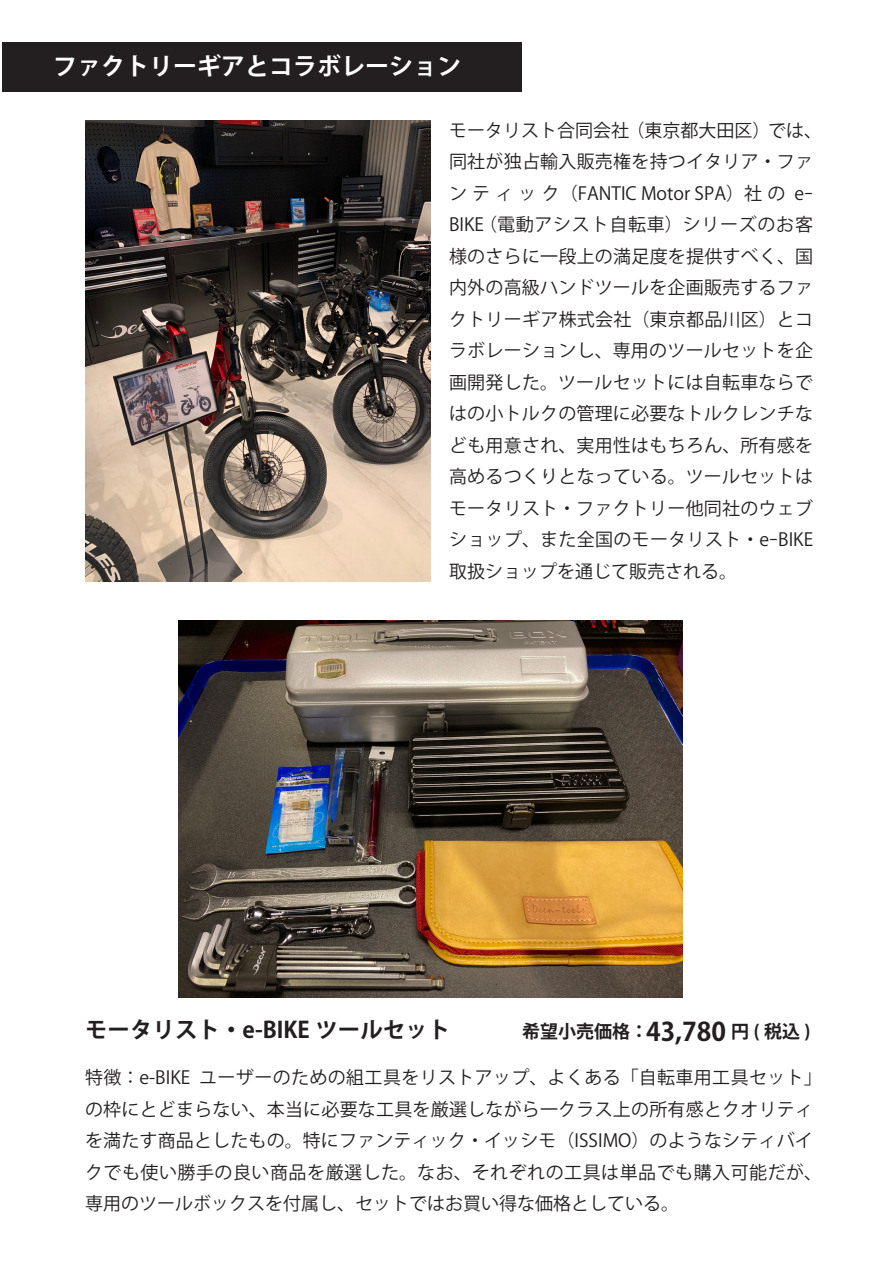
<style>
.page{position:relative;width:893px;height:1263px;background:#fff}
.page>*{position:absolute;margin:0;border:0;box-sizing:border-box;transform-origin:0 0}
.t1{font:700 24px "Koz Go Pro";color:#fff}
.t2{font:700 22.5px "Koz Go Pro";color:#231f20}
.t3{font:18px/31.5px "Koz Go Pro";letter-spacing:.015em;color:#231f20}
.t4{font:700 18px "Koz Go Pro";color:#231f20}
.s1{font-size:25.5px}
</style>
<div class="page">
<div style="left:2px;top:43px;width:519px;height:49px;background:#231f20"></div>
<img style="left:85px;top:121px;width:345px;height:460px">
<img style="left:179px;top:620px;width:503px;height:378px">
<h1 class="t1" style="left:53px;top:51px;width:409px">ファクトリーギアとコラボレーション</h1>
<p class="t3" style="left:449px;top:115px;width:374px">モータリスト合同会社（東京都大田区）では、同社が独占輸入販売権を持つイタリア・ファンティック（FANTIC Motor SPA）社の eｰ<br>BIKE （電動アシスト自転車）シリーズのお客様のさらに一段上の満足度を提供すべく、国内外の高級ハンドツールを企画販売するファクトリーギア株式会社（東京都品川区）とコラボレーションし、専用のツールセットを企画開発した。ツールセットには自転車ならではの小トルクの管理に必要なトルクレンチなども用意され、実用性はもちろん、所有感を高めるつくりとなっている。ツールセットはモータリスト・ファクトリー他同社のウェブショップ、また全国のモータリスト・eｰBIKE取扱ショップを通じて販売される。</p>
<p class="t2" style="left:85px;top:1015px;width:367px">モータリスト・e-BIKE ツールセット</p>
<p class="t4" style="left:522px;top:1019px;width:290px">希望小売価格：<span class="s1">43,780</span> 円 ( 税込 )</p>
<p class="t3" style="left:85px;top:1062px;width:739px">特徴：e-BIKE ユーザーのための組工具をリストアップ、よくある「自転車用工具セット」の枠にとどまらない、本当に必要な工具を厳選しながら一クラス上の所有感とクオリティを満たす商品としたもの。特にファンティック・イッシモ（ISSIMO）のようなシティバイクでも使い勝手の良い商品を厳選した。なお、それぞれの工具は単品でも購入可能だが、専用のツールボックスを付属し、セットではお買い得な価格としている。</p>
</div>
